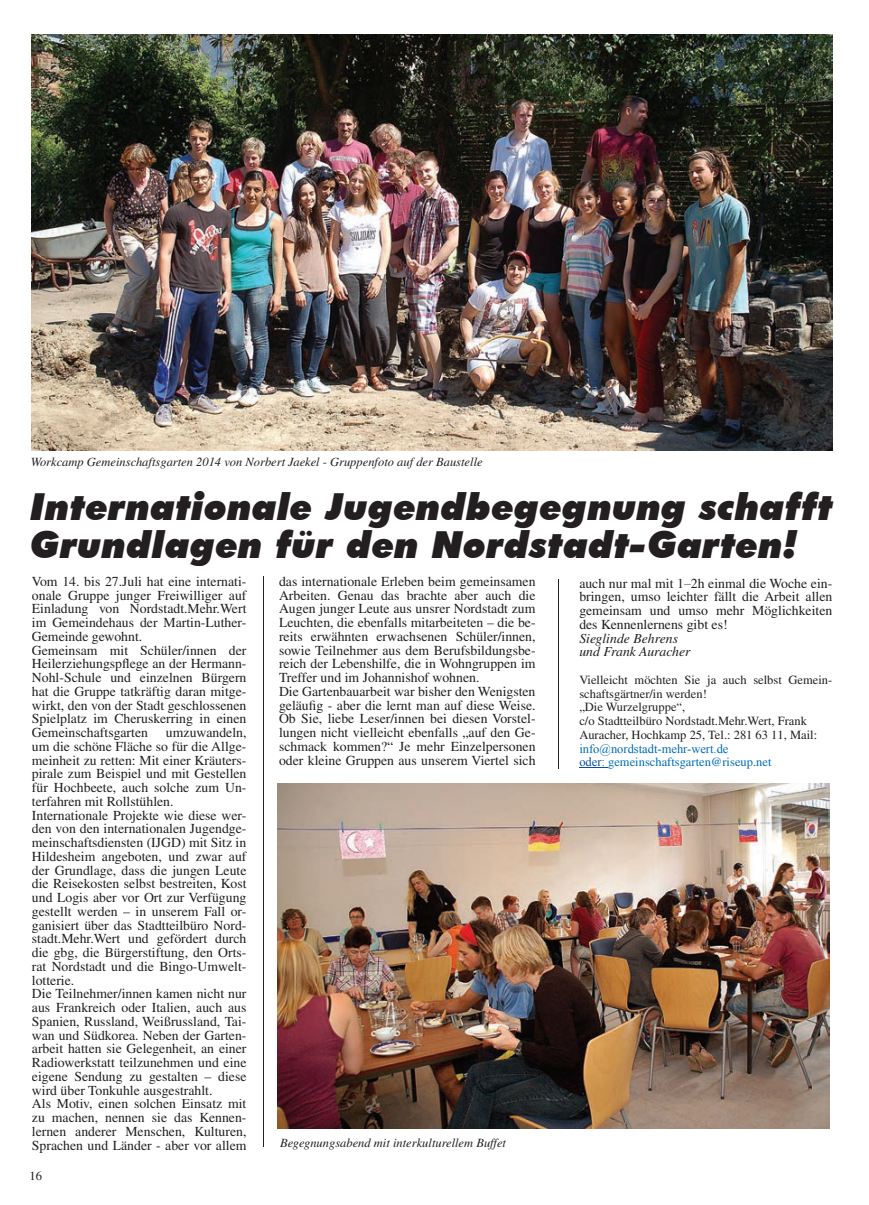
<style>
.page{position:relative;width:869px;height:1205px;background:#fff}
.page>*{position:absolute;margin:0;border:0;box-sizing:border-box;transform-origin:0 0}
.t1{font:italic 900 37.25px/37.2px "Futura BT";color:#231f20}
.t2{font:13.75px/13.8px "Times";color:#231f20}
.t3{font:italic 13.75px/13.8px "Times";color:#231f20}
.t4{font:12.5px/13.8px "Times";color:#231f20}
.t5{font:italic 12.5px "Times";color:#231f20}
.t6{font:12.5px "Times";color:#006db8}
.t7{font:12.5px "Times New Roman";color:#006db8}
.s1{font-family:"Times New Roman";color:#094fa3}
</style>
<div class="page">
<img style="left:32px;top:34px;width:799px;height:416px">
<img style="left:278px;top:783px;width:551px;height:346px">
<svg style="left:579px;top:767px;width:29px;height:1px"></svg>
<hr style="left:557px;top:579px;width:1px;height:190px;background:#231f20">
<hr style="left:263px;top:576px;width:1px;height:570px;background:#231f20">
<p class="t5" style="left:31px;top:455px;width:453px">Workcamp Gemeinschaftsgarten 2014 von Norbert Jaekel - Gruppenfoto auf der Baustelle</p>
<h1 class="t1" style="left:30px;top:488px;width:804px">Internationale Jugendbegegnung schafft<br>Grundlagen für den Nordstadt-Garten!</h1>
<p class="t2" style="left:279px;top:574px;width:258px">das internationale Erleben beim gemeinsamen Arbeiten. Genau das brachte aber auch die Augen junger Leute aus unsrer Nordstadt zum Leuchten, die ebenfalls mitarbeiteten – die be&shy;reits erwähnten erwachsenen Schüler/innen, sowie Teilnehmer aus dem Berufsbildungsbe&shy;reich der Lebenshilfe, die in Wohngruppen im Treffer und im Johannishof wohnen.<br>Die Gartenbauarbeit war bisher den Wenigsten geläufig - aber die lernt man auf diese Weise.<br>Ob Sie, liebe Leser/innen bei diesen Vorstel&shy;lungen nicht vielleicht ebenfalls „auf den Ge&shy;schmack kommen?“ Je mehr Einzelpersonen oder kleine Gruppen aus unserem Viertel sich</p>
<p class="t2" style="left:579px;top:576px;width:254px;text-align:justify">auch nur mal mit 1–2h einmal die Woche ein&shy;bringen, umso leichter fällt die Arbeit allen gemeinsam und umso mehr Möglichkeiten des Kennenlernens gibt es!</p>
<p class="t2" style="left:32px;top:574px;width:216px">Vom 14. bis 27.Juli hat eine internati&shy;onale Gruppe junger Freiwilliger auf Einladung von Nordstadt.Mehr.Wert im Gemeindehaus der Martin-Luther-Gemeinde gewohnt.<br>Gemeinsam mit Schüler/innen der Heilerziehungspflege an der Hermann-Nohl-Schule und einzelnen Bürgern hat die Gruppe tatkräftig daran mitge&shy;wirkt, den von der Stadt geschlossenen Spielplatz im Cheruskerring in einen Gemeinschaftsgarten</p>
<p class="t3" style="left:579px;top:631px;width:113px">Sieglinde Behrens und Frank Auracher</p>
<p class="t4" style="left:579px;top:673px;width:254px">Vielleicht möchten Sie ja auch selbst Gemein&shy;schaftsgärtner/in werden!<br>„Die Wurzelgruppe“,<br>c/o Stadtteilbüro Nordstadt.Mehr.Wert, Frank Auracher, Hochkamp 25, Tel.: 281 63 11, Mail:</p>
<p class="t7" style="left:579px;top:740px;width:151px">info@nordstadt-mehr-wert.de</p>
<p class="t6" style="left:579px;top:755px;width:193px"><span class="s1">oder:</span> gemeinschaftsgarten@riseup.net</p>
<p class="t2" style="left:32px;top:725px;width:216px;text-indent:134px">umzuwandeln, um die schöne Fläche so für die Allge&shy;meinheit zu retten: Mit einer Kräuters&shy;pirale zum Beispiel und mit Gestellen für Hochbeete, auch solche zum Un&shy;terfahren mit Rollstühlen.<br>Internationale Projekte wie diese wer&shy;den von den internationalen Jugendge&shy;meinschaftsdiensten (IJGD) mit Sitz in Hildesheim angeboten, und zwar auf der Grundlage, dass die jungen Leute die Reisekosten selbst bestreiten, Kost und Logis aber vor Ort zur Verfügung gestellt werden – in unserem Fall or&shy;ganisiert über das Stadtteilbüro Nord&shy;stadt.Mehr.Wert und gefördert durch die gbg, die Bürgerstiftung, den Orts&shy;rat Nordstadt und die Bingo-Umwelt&shy;lotterie.<br>Die Teilnehmer/innen kamen nicht nur aus Frankreich oder Italien, auch aus Spanien, Russland, Weißrussland, Tai&shy;wan und Südkorea. Neben der Garten&shy;arbeit hatten sie Gelegenheit, an einer Radiowerkstatt teilzunehmen und eine eigene Sendung zu gestalten – diese wird über Tonkuhle ausgestrahlt.<br>Als Motiv, einen solchen Einsatz mit zu machen, nennen sie das Kennen&shy;lernen anderer Menschen, Kulturen, Sprachen und Länder - aber vor allem</p>
<p class="t5" style="left:280px;top:1136px;width:227px">Begegnungsabend mit interkulturellem Buffet</p>
<p class="t4" style="left:29px;top:1169px;width:14px">16</p>
</div>
